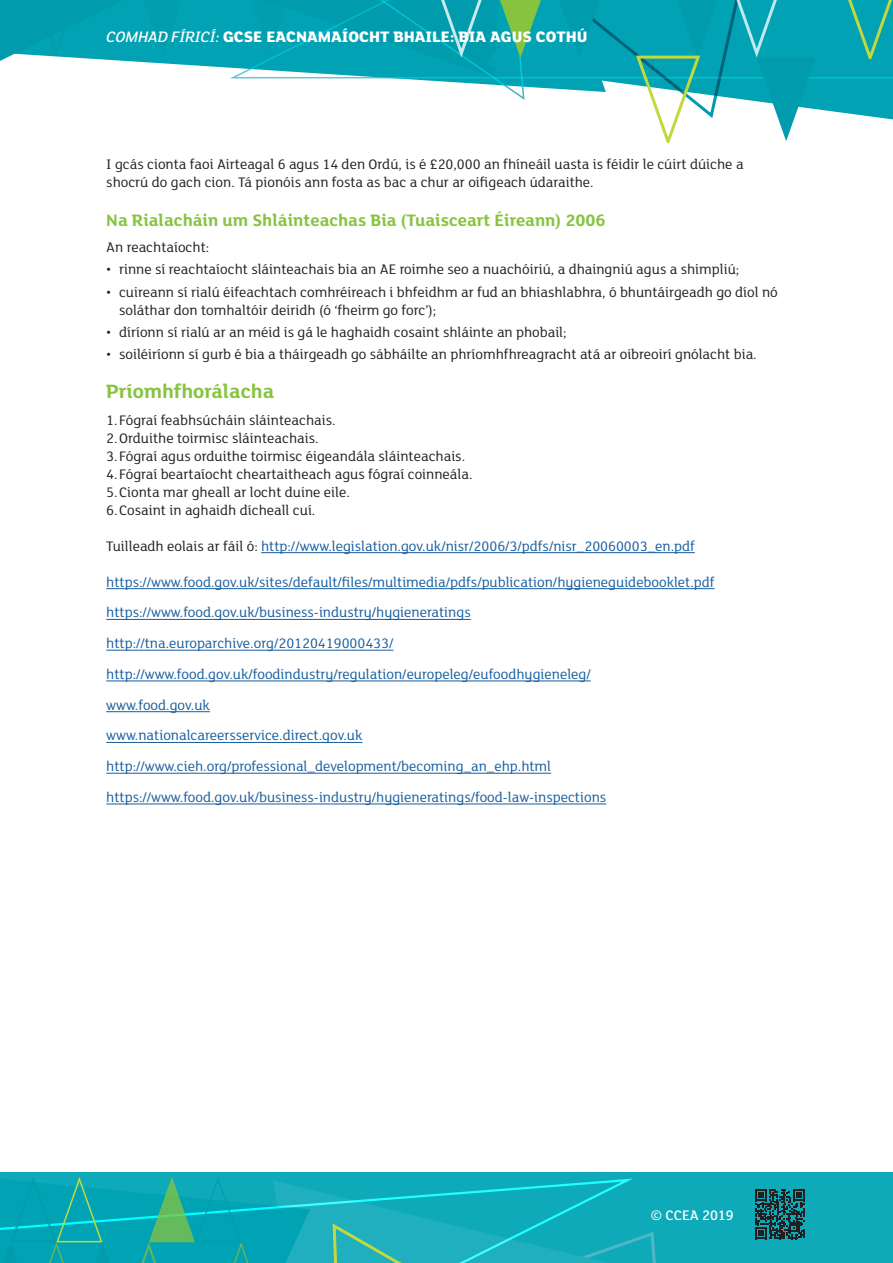
<style>
.page{position:relative;width:893px;height:1263px;background:#fff}
.page>*{position:absolute;margin:0;border:0;box-sizing:border-box;transform-origin:0 0}
.t1{font:700 21px "FS Lola";color:#86c43f}
.sub_head{font:700 18px "FS Lola";color:#86c43f}
.t2{font:800 16.5px "FS Lola";color:#fff}
.Body_Text{font:15px/18px "FS Lola";color:#231f20}
.Body_Text-2{font:15px "FS Lola";color:#175d9e}
.t3{font:500 15px "FS Lola";color:#fff}
.s1{font-weight:500;font-style:italic}
.s2{font-weight:500}
.s3{color:#231f20}
</style>
<div class="page">
<div style="left:0;top:1172px;width:893px;height:91px;background:#0faaba"></div>
<div style="left:189px;top:0;width:36px;height:68px;background:#00a2b3"></div>
<svg style="left:0;top:0;width:189px;height:65px;background:#16a7b7"></svg>
<svg style="left:225px;top:0;width:668px;height:144px"></svg>
<svg style="left:0;top:1177px;width:805px;height:86px"></svg>
<hr style="left:261px;top:552px;width:434px;height:1px;background:#175d9e">
<hr style="left:106px;top:588px;width:609px;height:1px;background:#175d9e">
<hr style="left:106px;top:619px;width:365px;height:1px;background:#175d9e">
<hr style="left:106px;top:650px;width:287px;height:1px;background:#175d9e">
<hr style="left:106px;top:681px;width:485px;height:1px;background:#175d9e">
<hr style="left:106px;top:711px;width:104px;height:1px;background:#175d9e">
<hr style="left:106px;top:742px;width:256px;height:1px;background:#175d9e">
<hr style="left:106px;top:773px;width:445px;height:1px;background:#175d9e">
<hr style="left:106px;top:804px;width:500px;height:1px;background:#175d9e">
<p class="t2" style="left:106px;top:25px;width:483px"><span class="s1">COMHAD FÍRICÍ:</span> GCSE EACN MAÍOCHT BHAILE: BIA AGUS COTHÚ</p>
<p class="t2" style="left:107px;top:26px;width:357px"><span class="s1">FACTFILE:</span> GCE HISTORY OF ART / <span class="s2">ARCHITECTURE</span></p>
<p class="Body_Text" style="left:106px;top:154px;width:639px">I gcás cionta faoi Airteagal 6 agus 14 den Ordú, is é £20,000 an fhíneáil uasta is féidir le cúirt dúiche a shocrú do gach cion. Tá pionóis ann fosta as bac a chur ar oifigeach údaraithe.</p>
<p class="sub_head" style="left:106px;top:207px;width:501px">Na Rialacháin um Shláinteachas Bia (Tuaisceart Éireann) 2006</p>
<p class="Body_Text" style="left:106px;top:238px;width:104px">An reachtaíocht:</p>
<p class="Body_Text" style="left:106px;top:260px;width:634px">• rinne sí reachtaíocht sláinteachais bia an AE roimhe seo a nuachóiriú, a dhaingniú agus a shimpliú;</p>
<p class="Body_Text" style="left:119px;top:282px;width:660px;text-indent:-13px">• cuireann sí rialú éifeachtach comhréireach i bhfeidhm ar fud an bhiashlabhra, ó bhuntáirgeadh go díol nó soláthar don tomhaltóir deiridh (ó ‘fheirm go forc’);</p>
<p class="Body_Text" style="left:106px;top:322px;width:462px">• díríonn sí rialú ar an méid is gá le haghaidh cosaint shláinte an phobail;</p>
<p class="Body_Text" style="left:106px;top:345px;width:652px">• soiléiríonn sí gurb é bia a tháirgeadh go sábháilte an phríomhfhreagracht atá ar oibreoirí gnólacht bia.</p>
<h2 class="t1" style="left:106px;top:377px;width:169px">Príomhfhorálacha</h2>
<p class="Body_Text" style="left:106px;top:410px;width:231px">1.Fógraí feabhsúcháin sláinteachais.</p>
<p class="Body_Text" style="left:106px;top:428px;width:214px">2.Orduithe toirmisc sláinteachais.</p>
<p class="Body_Text" style="left:106px;top:446px;width:360px">3.Fógraí agus orduithe toirmisc éigeandála sláinteachais.</p>
<p class="Body_Text" style="left:106px;top:464px;width:368px">4.Fógraí beartaíocht cheartaitheach agus fógraí coinneála.</p>
<p class="Body_Text" style="left:106px;top:482px;width:245px">5.Cionta mar gheall ar locht duine eile.</p>
<p class="Body_Text" style="left:106px;top:500px;width:211px">6.Cosaint in aghaidh dícheall cuí.</p>
<p class="Body_Text-2" style="left:106px;top:536px;width:590px"><span class="s3">Tuilleadh eolais ar fáil ó:</span> http://www.legislation.gov.uk/nisr/2006/3/pdfs/nisr_20060003_en.pdf</p>
<p class="Body_Text-2" style="left:106px;top:572px;width:610px">https://www.food.gov.uk/sites/default/files/multimedia/pdfs/publication/hygieneguidebooklet.pdf</p>
<p class="Body_Text-2" style="left:106px;top:603px;width:366px">https://www.food.gov.uk/business-industry/hygieneratings</p>
<p class="Body_Text-2" style="left:106px;top:633px;width:289px">http://tna.europarchive.org/20120419000433/</p>
<p class="Body_Text-2" style="left:106px;top:664px;width:486px">http://www.food.gov.uk/foodindustry/regulation/europeleg/eufoodhygieneleg/</p>
<p class="Body_Text-2" style="left:106px;top:695px;width:105px">www.food.gov.uk</p>
<p class="Body_Text-2" style="left:106px;top:726px;width:258px">www.nationalcareersservice.direct.gov.uk</p>
<p class="Body_Text-2" style="left:106px;top:756px;width:446px">http://www.cieh.org/professional_development/becoming_an_ehp.html</p>
<p class="Body_Text-2" style="left:106px;top:787px;width:501px">https://www.food.gov.uk/business-industry/hygieneratings/food-law-inspections</p>
<p class="t3" style="left:651px;top:1206px;width:84px">© CCEA 2019</p>
</div>
